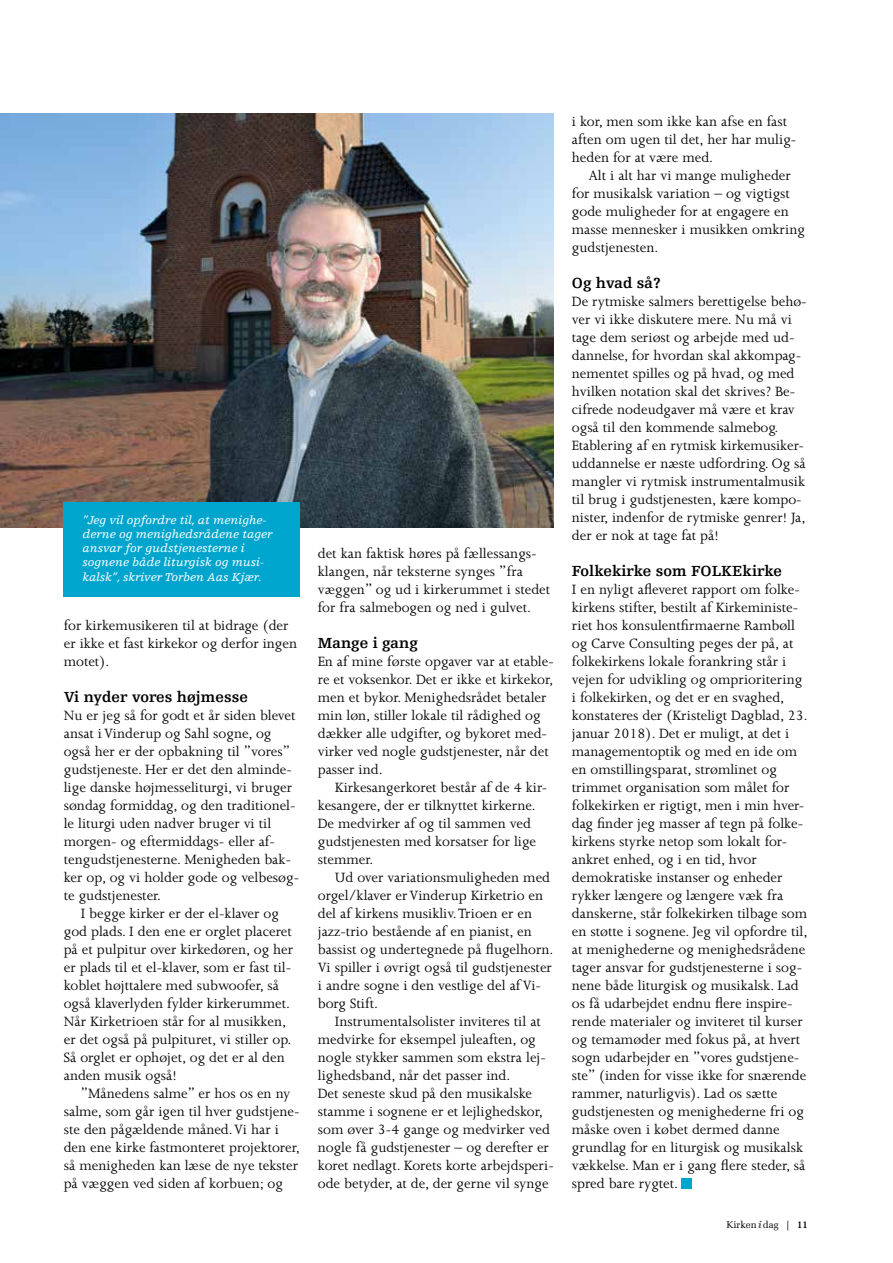
<style>
.page{position:relative;width:893px;height:1263px;background:#fff}
.page>*{position:absolute;margin:0;border:0;box-sizing:border-box;transform-origin:0 0}
.t1{font:15.45px/18px "Joanna";color:#000}
.t2{font:700 15.45px "Egyptienne F";color:#000}
.t3{font:italic 12px/14.2px "Egyptienne F";color:#fff}
.t4{font:9.75px "Melior";color:#000}
.s1{font-family:"Georgia";font-weight:700;font-style:italic;color:#575756}
.s2{font-family:"Egyptienne F"}
.s3{font-family:"Egyptienne F";font-weight:700}
</style>
<div class="page">
<div style="left:681px;top:1178px;width:11px;height:10px;background:#00a5cd"></div>
<img style="left:0;top:114px;width:554px;height:413px">
<div style="left:64px;top:502px;width:236px;height:95px;background:#00a5cd"></div>
<p class="t3" style="left:82px;top:513px;width:192px">”Jeg vil opfordre til, at menighe&shy;derne og menighedsrådene tager ansvar for gudstjenesterne i sognene både liturgisk og musi&shy;kalsk”, skriver Torben Aas Kjær.</p>
<p class="t1" style="left:64px;top:616px;width:235px">for kirkemusikeren til at bidrage (der er ikke et fast kirkekor og derfor ingen motet).</p>
<p class="t2" style="left:64px;top:688px;width:186px">Vi nyder vores højmesse</p>
<p class="t1" style="left:64px;top:706px;width:237px">Nu er jeg så for godt et år siden blevet ansat i Vinderup og Sahl sogne, og også her er der opbakning til ”vores” gudstjeneste. Her er det den alminde&shy;lige danske højmesseliturgi, vi bruger søndag formiddag, og den traditionel&shy;le liturgi uden nadver bruger vi til morgen- og eftermiddags- eller af&shy;tengudstjenesterne. Menigheden bak&shy;ker op, og vi holder gode og velbesøg&shy;te gudstjenester.</p>
<p class="t1" style="left:64px;top:904px;width:231px;text-indent:17px">I begge kirker er der el-klaver og god plads. I den ene er orglet placeret på et pulpitur over kirkedøren, og her er plads til et el-klaver, som er fast til&shy;koblet højttalere med subwoofer, så også klaverlyden fylder kirkerummet.<br>Når Kirketrioen står for al musikken, er det også på pulpituret, vi stiller op.<br>Så orglet er ophøjet, og det er al den anden musik også!</p>
<p class="t1" style="left:64px;top:1084px;width:238px;text-indent:17px">”Månedens salme” er hos os en ny salme, som går igen til hver gudstjene&shy;ste den pågældende måned. Vi har i den ene kirke fastmonteret projektorer, så menigheden kan læse de nye tekster på væggen ved siden af korbuen; og</p>
<p class="t1" style="left:318px;top:544px;width:234px">det kan faktisk høres på fællessangs&shy;klangen, når teksterne synges ”fra væggen” og ud i kirkerummet i stedet for fra salmebogen og ned i gulvet.</p>
<p class="t2" style="left:318px;top:634px;width:102px">Mange i gang</p>
<p class="t1" style="left:318px;top:652px;width:238px">En af mine første opgaver var at etable&shy;re et voksenkor. Det er ikke et kirkekor, men et bykor. Menighedsrådet betaler min løn, stiller lokale til rådighed og dækker alle udgifter, og bykoret med&shy;virker ved nogle gudstjenester, når det passer ind.</p>
<p class="t1" style="left:318px;top:778px;width:231px;text-indent:17px">Kirkesangerkoret består af de 4 kir&shy;kesangere, der er tilknyttet kirkerne.<br>De medvirker af og til sammen ved gudstjenesten med korsatser for lige stemmer.</p>
<p class="t1" style="left:318px;top:868px;width:237px;text-indent:17px">Ud over variationsmuligheden med orgel/klaver er Vinderup Kirketrio en del af kirkens musikliv. Trioen er en jazz-trio bestående af en pianist, en bassist og undertegnede på flugelhorn.<br>Vi spiller i øvrigt også til gudstjenester i andre sogne i den vestlige del af Vi&shy;borg Stift.</p>
<p class="t1" style="left:318px;top:1012px;width:237px;text-indent:17px">Instrumentalsolister inviteres til at medvirke for eksempel juleaften, og nogle stykker sammen som ekstra lej&shy;lighedsband, når det passer ind.<br>Det seneste skud på den musikalske stamme i sognene er et lejlighedskor, som øver 3-4 gange og medvirker ved nogle få gudstjenester – og derefter er koret nedlagt. Korets korte arbejdsperi&shy;ode betyder, at de, der gerne vil synge</p>
<p class="t1" style="left:572px;top:112px;width:226px">i kor, men som ikke kan afse en fast aften om ugen til det, her har mulig&shy;heden for at være med.</p>
<p class="t1" style="left:572px;top:166px;width:235px;text-indent:17px">Alt i alt har vi mange muligheder for musikalsk variation – og vigtigst gode muligheder for at engagere en masse mennesker i musikken omkring gudstjenesten.</p>
<p class="t2" style="left:572px;top:274px;width:90px">Og hvad så?</p>
<p class="t1" style="left:572px;top:292px;width:236px">De rytmiske salmers berettigelse behø&shy;ver vi ikke diskutere mere. Nu må vi tage dem seriøst og arbejde med ud&shy;dannelse, for hvordan skal akkompag&shy;nementet spilles og på hvad, og med hvilken notation skal det skrives? Be&shy;cifrede nodeudgaver må være et krav også til den kommende salmebog.<br>Etablering af en rytmisk kirkemusiker&shy;uddannelse er næste udfordring. Og så mangler vi rytmisk instrumentalmusik til brug i gudstjenesten, kære kompo&shy;nister, indenfor de rytmiske genrer! Ja, der er nok at tage fat på!</p>
<p class="t2" style="left:572px;top:562px;width:212px">Folkekirke som FOLKEkirke</p>
<p class="t1" style="left:572px;top:580px;width:237px">I en nyligt afleveret rapport om folke&shy;kirkens stifter, bestilt af Kirkeministe&shy;riet hos konsulentfirmaerne Rambøll og Carve Consulting peges der på, at folkekirkens lokale forankring står i vejen for udvikling og omprioritering i folkekirken, og det er en svaghed, konstateres der (Kristeligt Dagblad, 23. januar 2018). Det er muligt, at det i managementoptik og med en ide om en omstillingsparat, strømlinet og trimmet organisation som målet for folkekirken er rigtigt, men i min hver&shy;dag finder jeg masser af tegn på folke&shy;kirkens styrke netop som lokalt for&shy;ankret enhed, og i en tid, hvor demokratiske instanser og enheder rykker længere og længere væk fra danskerne, står folkekirken tilbage som en støtte i sognene. Jeg vil opfordre til, at menighederne og menighedsrådene tager ansvar for gudstjenesterne i sog&shy;nene både liturgisk og musikalsk. Lad os få udarbejdet endnu flere inspire&shy;rende materialer og inviteret til kurser og temamøder med fokus på, at hvert sogn udarbejder en ”vores gudstjene&shy;ste” (inden for visse ikke for snærende rammer, naturligvis). Lad os sætte gudstjenesten og menighederne fri og måske oven i købet dermed danne grundlag for en liturgisk og musikalsk vækkelse. Man er i gang flere steder, så spred bare rygtet.</p>
<p class="t4" style="left:726px;top:1218px;width:83px">Kirken <span class="s1">i</span> dag <span class="s2">|</span> <span class="s3">11</span></p>
</div>
